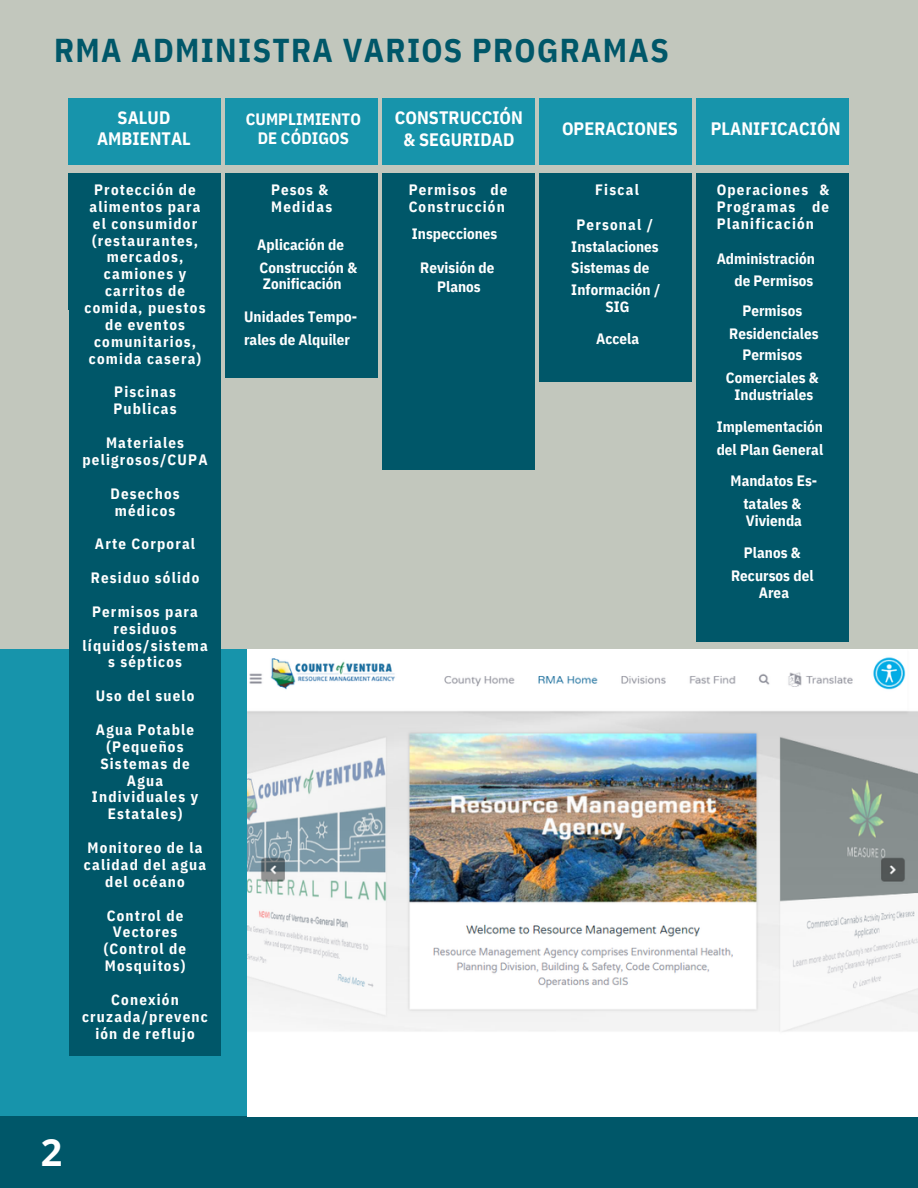
<style>
.page{position:relative;width:918px;height:1188px;background:#fff}
.page>*{position:absolute;margin:0;border:0;box-sizing:border-box;transform-origin:0 0}
.t1{font:700 37.5px "Open Sans";color:#fff}
.t2{font:700 33px "IBM Plex Sans Cond";letter-spacing:.04em;color:#005769}
.t3{font:700 18px/21.3px "IBM Plex Sans Cond";letter-spacing:.005em;color:#fff;text-align:center}
.t4{font:700 16.5px/19.2px "IBM Plex Sans Cond";letter-spacing:.005em;color:#fff;text-align:center}
.t5{font:700 15px/16.8px "IBM Plex Sans Cond";letter-spacing:.08em;color:#fff;text-align:center}
.t6{font:700 15px "IBM Plex Sans Cond";letter-spacing:.005em;color:#fff}
</style>
<div class="page">
<div style="left:0;top:0;width:918px;height:649px;background:#c2c7bd"></div>
<div style="left:69px;top:99px;width:152px;height:65px;background:#1794ab"></div>
<div style="left:226px;top:99px;width:152px;height:65px;background:#1794ab"></div>
<div style="left:383px;top:99px;width:151px;height:65px;background:#1794ab"></div>
<div style="left:540px;top:99px;width:151px;height:65px;background:#1794ab"></div>
<div style="left:697px;top:99px;width:151px;height:65px;background:#1794ab"></div>
<div style="left:0;top:1115px;width:918px;height:73px;background:#005769"></div>
<div style="left:226px;top:173px;width:152px;height:204px;background:#005769"></div>
<div style="left:383px;top:173px;width:151px;height:296px;background:#005769"></div>
<div style="left:540px;top:173px;width:151px;height:209px;background:#005769"></div>
<div style="left:697px;top:173px;width:151px;height:469px;background:#005769"></div>
<div style="left:0;top:649px;width:498px;height:467px;background:#1794ab"></div>
<div style="left:69px;top:173px;width:152px;height:882px;background:#005769"></div>
<img style="left:248px;top:649px;width:670px;height:467px">
<div style="left:259px;top:1055px;width:641px;height:61px;background:#fff"></div>
<p class="t2" style="left:54px;top:28px;width:616px">RMA ADMINISTRA VARIOS PROGRAMAS</p>
<p class="t3" style="left:395px;top:107px;width:130px">CONSTRUCCIÓN &amp; SEGURIDAD</p>
<p class="t3" style="left:97px;top:107px;width:95px">SALUD<br>AMBIENTAL</p>
<p class="t3" style="left:562px;top:118px;width:117px">OPERACIONES</p>
<p class="t3" style="left:711px;top:118px;width:131px">PLANIFICACIÓN</p>
<p class="t4" style="left:246px;top:109px;width:117px">CUMPLIMIENTO<br>DE CÓDIGOS</p>
<p class="t5" style="left:85px;top:181px;width:123px">Protección de alimentos para el consumidor (restaurantes, mercados, camiones y carritos de comida, puestos de eventos comunitarios, comida casera)</p>
<p class="t5" style="left:113px;top:383px;width:65px;text-align:left">Piscinas<br>Publicas</p>
<p class="t5" style="left:82px;top:434px;width:127px">Materiales peligrosos/CUPA</p>
<p class="t5" style="left:110px;top:485px;width:71px;text-align:left">Desechos médicos</p>
<p class="t5" style="left:95px;top:535px;width:102px">Arte Corporal</p>
<p class="t5" style="left:91px;top:569px;width:110px">Residuo sólido</p>
<p class="t5" style="left:83px;top:603px;width:127px">Permisos para residuos líquidos/sistema s sépticos</p>
<p class="t5" style="left:96px;top:687px;width:100px">Uso del suelo</p>
<p class="t5" style="left:92px;top:721px;width:108px">Agua Potable (Pequeños<br>Sistemas de<br>Agua<br>Individuales y<br>Estatales)</p>
<p class="t5" style="left:84px;top:839px;width:124px">Monitoreo de la calidad del agua del océano</p>
<p class="t5" style="left:104px;top:907px;width:84px">Control de<br>Vectores (Control de<br>Mosquitos)</p>
<p class="t5" style="left:82px;top:991px;width:127px">Conexión cruzada/prevenc ión de reflujo</p>
<p class="t5" style="left:271px;top:181px;width:58px">Pesos &amp;</p>
<p class="t5" style="left:271px;top:198px;width:63px">Medidas</p>
<p class="t6" style="left:257px;top:235px;width:88px">Aplicación de</p>
<p class="t6" style="left:260px;top:257px;width:99px">Construcción &amp;</p>
<p class="t6" style="left:263px;top:274px;width:80px">Zonificación</p>
<p class="t6" style="left:244px;top:307px;width:115px">Unidades Tempo-</p>
<p class="t6" style="left:244px;top:329px;width:107px">rales de Alquiler</p>
<p class="t1" style="left:41px;top:1126px;width:23px">2</p>
<p class="t5" style="left:409px;top:181px;width:100px;text-align:left">Permisos de<br>Construcción</p>
<p class="t6" style="left:412px;top:223px;width:87px">Inspecciones</p>
<p class="t6" style="left:420px;top:257px;width:76px">Revisión de</p>
<p class="t5" style="left:437px;top:278px;width:45px">Planos</p>
<p class="t5" style="left:595px;top:181px;width:45px">Fiscal</p>
<p class="t5" style="left:576px;top:216px;width:78px">Personal /</p>
<p class="t6" style="left:571px;top:236px;width:89px">Instalaciones</p>
<p class="t6" style="left:571px;top:258px;width:80px">Sistemas de</p>
<p class="t6" style="left:571px;top:280px;width:91px">Información /</p>
<p class="t5" style="left:606px;top:298px;width:26px">SIG</p>
<p class="t5" style="left:596px;top:330px;width:45px">Accela</p>
<p class="t5" style="left:717px;top:181px;width:114px;text-align:justify">Operaciones &amp; Programas de Planificación</p>
<p class="t6" style="left:717px;top:248px;width:100px">Administración</p>
<p class="t6" style="left:734px;top:271px;width:80px">de Permisos</p>
<p class="t6" style="left:742px;top:301px;width:61px">Permisos</p>
<p class="t6" style="left:729px;top:324px;width:91px">Residenciales</p>
<p class="t6" style="left:742px;top:345px;width:61px">Permisos</p>
<p class="t6" style="left:726px;top:367px;width:94px">Comerciales &amp;</p>
<p class="t6" style="left:735px;top:384px;width:80px">Industriales</p>
<p class="t6" style="left:717px;top:417px;width:108px">Implementación</p>
<p class="t6" style="left:717px;top:439px;width:108px">del Plan General</p>
<p class="t6" style="left:731px;top:471px;width:88px">Mandatos Es-</p>
<p class="t6" style="left:743px;top:493px;width:59px">tatales &amp;</p>
<p class="t6" style="left:746px;top:510px;width:58px">Vivienda</p>
<p class="t5" style="left:744px;top:544px;width:58px">Planos &amp;</p>
<p class="t6" style="left:731px;top:565px;width:84px">Recursos del</p>
<p class="t5" style="left:759px;top:584px;width:32px">Area</p>
</div>
